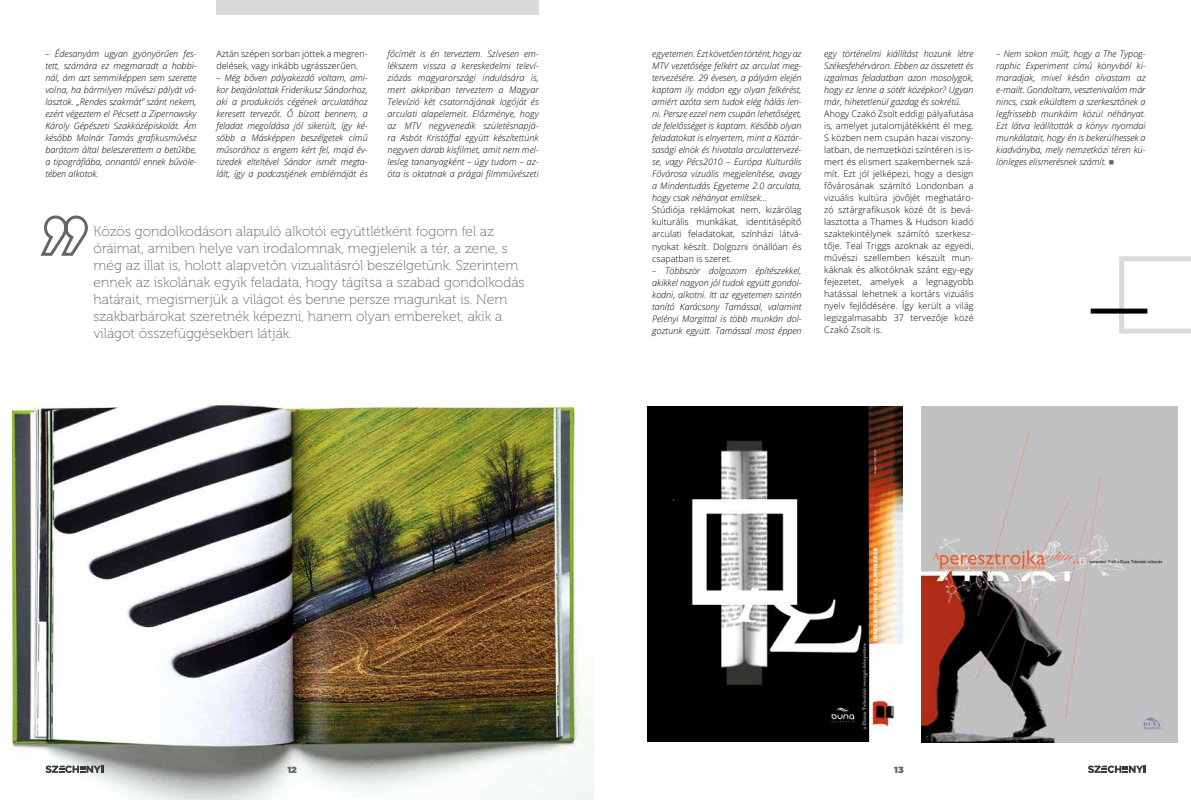
<style>
.page{position:relative;width:1191px;height:800px;background:#fff}
.page>*{position:absolute;margin:0;border:0;box-sizing:border-box;transform-origin:0 0}
.t1{font:14px/17px "Museo 100";color:#666665}
.t2{font:italic 300 9px/12px "Open Sans";color:#000;text-align:justify}
.t3{font:300 9px/12px "Open Sans";color:#000;text-align:justify}
.t4{font:900 9px "Gotham";color:#666665}
.s1{font-family:"Liberation Sans";font-weight:400;font-style:normal;color:#666665}
</style>
<div class="page">
<svg style="left:1088px;top:765px;width:57px;height:7px"></svg>
<img style="left:12px;top:403px;width:581px;height:396px">
<svg style="left:45px;top:765px;width:58px;height:7px"></svg>
<img style="left:647px;top:406px;width:256px;height:335px">
<img style="left:922px;top:406px;width:255px;height:336px">
<div style="left:216px;top:0;width:323px;height:14px;background:#dadada"></div>
<svg style="left:40px;top:215px;width:48px;height:41px"></svg>
<svg style="left:1119px;top:256px;width:72px;height:77px"></svg>
<div style="left:1090px;top:308px;width:57px;height:5px;background:#000"></div>
<p class="t2" style="left:45px;top:48px;width:153px">– Édesanyám ugyan gyönyörűen fes&shy;tett, számára ez megmaradt a hobbi&shy;nál, ám azt semmiképpen sem szerette volna, ha bármilyen művészi pályát vá&shy;lasztok. „Rendes szakmát” szánt nekem, ezért végeztem el Pécsett a Zipernowsky Károly Gépészeti Szakközépiskolát. Ám később Molnár Tamás grafikusművész barátom által beleszerettem a betűkbe, a tipográfiába, onnantól ennek bűvöle&shy;tében alkotok.</p>
<p class="t3" style="left:216px;top:48px;width:153px">Aztán szépen sorban jöttek a megren&shy;delések, vagy inkább ugrásszerűen.</p>
<p class="t2" style="left:216px;top:72px;width:153px">– Még bőven pályakezdő voltam, ami&shy;kor beajánlottak Friderikusz Sándorhoz, aki a produkciós cégének arculatához keresett tervezőt. Ő bízott bennem, a feladat megoldása jól sikerült, így ké&shy;sőbb a Másképpen beszélgetek című műsorához is engem kért fel, majd év&shy;tizedek elteltével Sándor ismét megta&shy;lált, így a podcastjének emblémáját és</p>
<p class="t2" style="left:387px;top:48px;width:153px">főcímét is én terveztem. Szívesen em&shy;lékszem vissza a kereskedelmi televí&shy;ziózás magyarországi indulására is, mert akkoriban terveztem a Magyar Televízió két csatornájának logóját és arculati alapelemeit. Előzménye, hogy az MTV negyvenedik születésnapjá&shy;ra Asbót Kristóffal együtt készítettünk negyven darab kisfilmet, amit nem mel&shy;lesleg tananyagként – úgy tudom – az&shy;óta is oktatnak a prágai filmművészeti</p>
<p class="t1" style="left:94px;top:223px;width:432px">Közös gondolkodáson alapuló alkotói együttlétként fogom fel az óráimat, amiben helye van irodalomnak, megjelenik a tér, a zene, s még az illat is, holott alapvetőn vizualitásról beszélgetünk. Szerintem ennek az iskolának egyik feladata, hogy tágítsa a szabad gondolkodás határait, megismerjük a világot és benne persze magunkat is. Nem szakbarbárokat szeretnék képezni, hanem olyan embereket, akik a világot összefüggésekben látják.</p>
<p class="t2" style="left:652px;top:48px;width:151px">egyetemen. Ezt követően történt, hogy az MTV vezetősége felkért az arculat meg&shy;tervezésére. 29 évesen, a pályám elején kaptam ily módon egy olyan felkérést, amiért azóta sem tudok elég hálás len&shy;ni. Persze ezzel nem csupán lehetőséget, de felelősséget is kaptam. Később olyan feladatokat is elnyertem, mint a Köztár&shy;sasági elnök és hivatala arculattervezé&shy;se, vagy Pécs2010 – Európa Kulturális Fővárosa vizuális megjelenítése, avagy a Mindentudás Egyeteme 2.0 arculata, hogy csak néhányat említsek…</p>
<p class="t3" style="left:652px;top:204px;width:151px">Stúdiója reklámokat nem, kizárólag kulturális munkákat, identitásépítő arculati feladatokat, színházi látvá&shy;nyokat készít. Dolgozni önállóan és csapatban is szeret.</p>
<p class="t2" style="left:652px;top:264px;width:151px">– Többször dolgozom építészekkel, akikkel nagyon jól tudok együtt gondol&shy;kodni, alkotni. Itt az egyetemen szintén tanító Karácsony Tamással, valamint Pelényi Margittal is több munkán dol&shy;goztunk együtt. Tamással most éppen</p>
<p class="t2" style="left:824px;top:48px;width:151px">egy történelmi kiállítást hozunk létre Székesfehérváron. Ebben az összetett és izgalmas feladatban azon mosolygok, hogy ez lenne a sötét középkor? Ugyan már, hihetetlenül gazdag és sokrétű.</p>
<p class="t3" style="left:824px;top:108px;width:151px">Ahogy Czakó Zsolt eddigi pályafutása is, amelyet jutalomjátékként él meg.<br>S közben nem csupán hazai viszony&shy;latban, de nemzetközi színtéren is is&shy;mert és elismert szakembernek szá&shy;mít. Ezt jól jelképezi, hogy a design fővárosának számító Londonban a vizuális kultúra jövőjét meghatáro&shy;zó sztárgrafikusok közé őt is bevá&shy;lasztotta a Thames &amp; Hudson kiadó szaktekintélynek számító szerkesz&shy;tője. Teal Triggs azoknak az egyedi, művészi szellemben készült mun&shy;káknak és alkotóknak szánt egy-egy fejezetet, amelyek a legnagyobb hatással lehetnek a kortárs vizuális nyelv fejlődésére. Így került a világ legizgalmasabb 37 tervezője közé Czakó Zsolt is.</p>
<p class="t2" style="left:996px;top:48px;width:151px">– Nem sokon múlt, hogy a The Typog&shy;raphic Experiment című könyvből ki&shy;maradjak, mivel későn olvastam az e-mailt. Gondoltam, vesztenivalóm már nincs, csak elküldtem a szerkesztőnek a legfrissebb munkáim közül néhányat.<br>Ezt látva leállították a könyv nyomdai munkálatait, hogy én is bekerülhessek a kiadványba, mely nemzetközi téren kü&shy;lönleges elismerésnek számít. <span class="s1">■</span></p>
<p class="t4" style="left:287px;top:763px;width:11px">12</p>
<p class="t4" style="left:894px;top:763px;width:11px">13</p>
</div>
